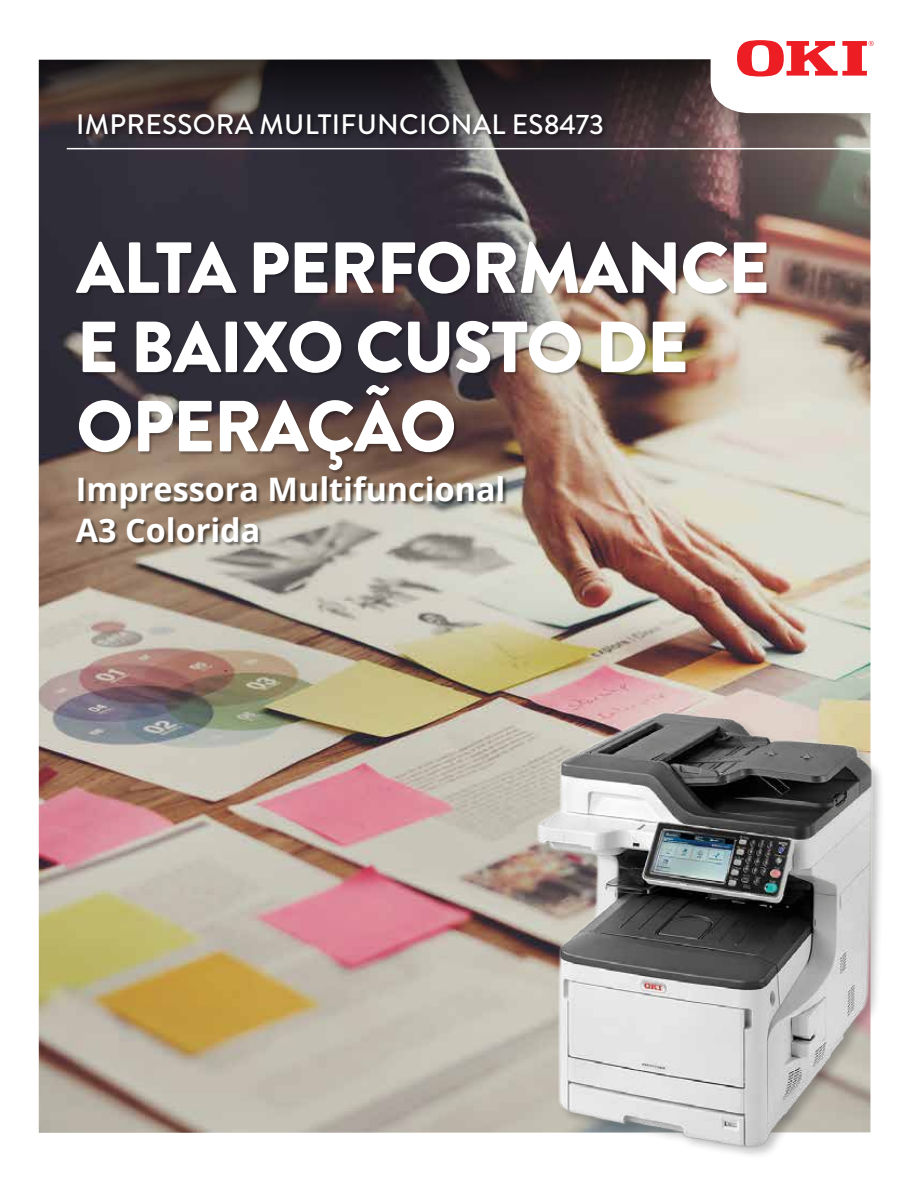
<style>
.page{position:relative;width:918px;height:1188px;background:#fff}
.page>*{position:absolute;margin:0;border:0;box-sizing:border-box;transform-origin:0 0}
.t1{font:900 72.15px/79.2px "Brandon Grotesque";letter-spacing:-.02em;color:#fff}
.t2{font:700 32.4px/40.7px "Open Sans";color:#fff}
.t3{font:500 28.05px "Brandon Grotesque";letter-spacing:.01em;color:#fff}
</style>
<div class="page">
<img style="left:38px;top:59px;width:833px;height:1074px">
<svg style="left:737px;top:40px;width:137px;height:36px"></svg>
<div style="left:76px;top:111px;width:532px;height:29px;background:#000;opacity:.55"></div>
<hr style="left:67px;top:148px;width:851px;height:1px;background:#fff">
<div style="left:76px;top:241px;width:694px;height:233px;background:#000;opacity:.3"></div>
<div style="left:76px;top:477px;width:432px;height:70px;background:#000;opacity:.5"></div>
<img style="left:526px;top:708px;width:355px;height:447px">
<p class="t3" style="left:76px;top:105px;width:529px">IMPRESSORA MULTIFUNCIONAL ES8473</p>
<p class="t1" style="left:76px;top:229px;width:695px">ALTA PERFORMANCE<br>E BAIXO CUSTO DE<br>OPERAÇÃO</p>
<p class="t2" style="left:76px;top:468px;width:431px">Impressora Multifuncional<br>A3 Colorida</p>
</div>
